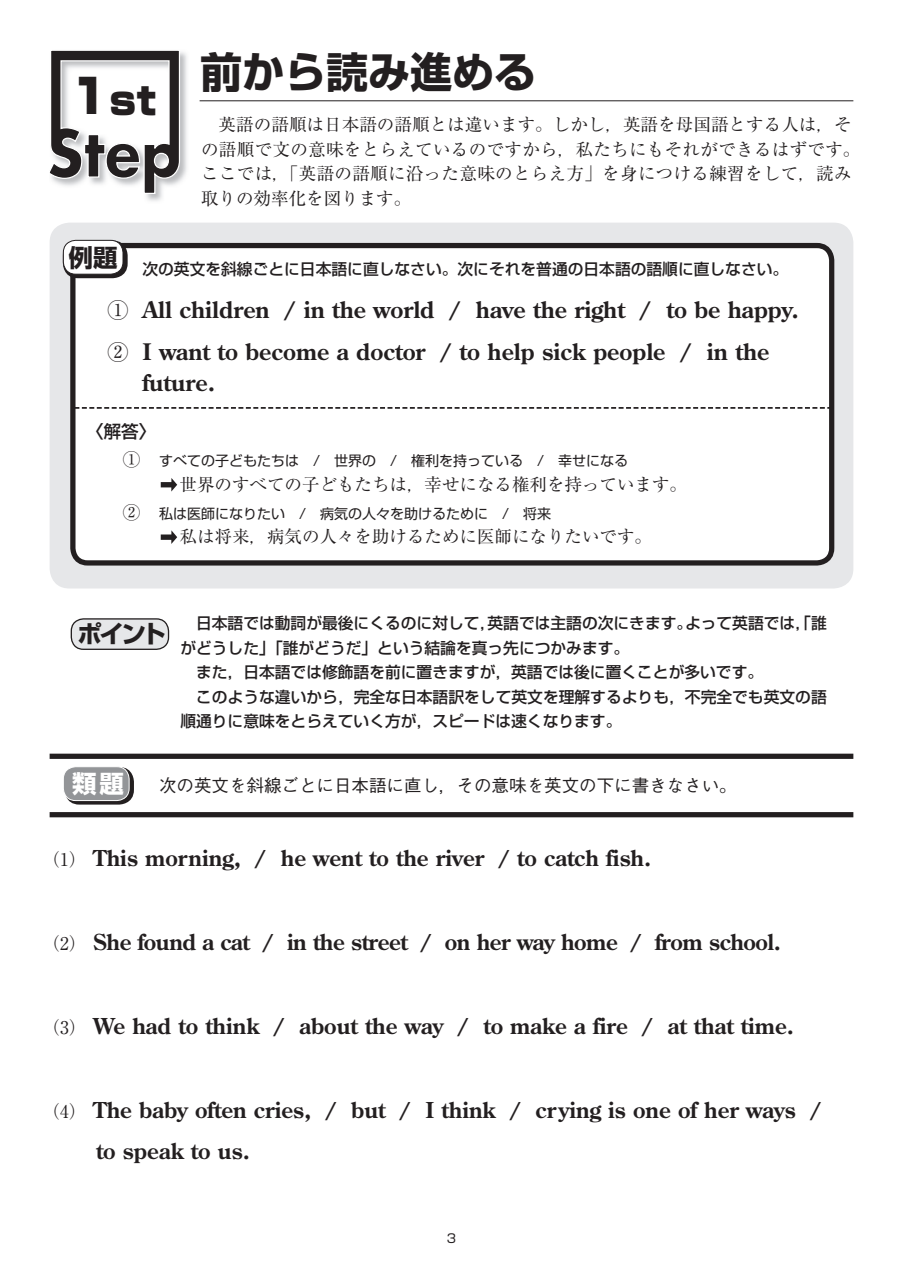
<style>
.page{position:relative;width:903px;height:1275px;background:#fff}
.page>*{position:absolute;margin:0;border:0;box-sizing:border-box;transform-origin:0 0}
.t1{font:700 42px "Shin Go Pro";color:#231f20}
.t2{font:900 39.38px "Shin Go Pro";color:#231f20}
.t3{font:700 24.5px "Shin Go Pro";letter-spacing:-.105em;color:#231f20}
.t4{font:700 24.5px "Shin Go Pro";color:#fff}
.t5{font:700 22.75px/42px "Century Old Style Std";color:#231f20}
.t6{font:700 21.88px/40.9px "Century Old Style Std";color:#231f20}
.t7{font:700 21.88px "Century Old Style Std";letter-spacing:-.02em;color:#231f20}
.t8{font:17.5px/24.5px "Ryumin Pro";letter-spacing:.005em;color:#231f20}
.t9{font:500 17.5px "Gothic BBB Pro";color:#231f20}
.t10{font:500 17.5px "Shin Go Pro";color:#231f20}
.t11{font:500 15.75px "Shin Go Pro";color:#231f20}
.t12{font:14px "Shin Go Pro";color:#231f20}
.t13{font:12.25px "Shin Go Pro";color:#231f20}
.s1{font-size:47.25px}
.s2{font-family:"Ryumin Pro";font-weight:400;font-size:21px}
.s3{font-family:"Shin Go Pro"}
.s4{font-family:"Ryumin Pro";font-weight:400;font-size:17.5px}
</style>
<div class="page">
<div style="left:50px;top:223px;width:803px;height:365px;background:#e6e7e9;border-radius:20px"></div>
<div style="left:73px;top:246px;width:759px;height:317px;background:#fff;border-radius:15px"></div>
<div style="left:70px;top:243px;width:764px;height:323px;border:5px solid #231f20;border-radius:15px"></div>
<img style="left:146px;top:52px;width:41px;height:149px">
<svg style="left:50px;top:50px;width:131px;height:145px"></svg>
<hr style="left:200px;top:100px;width:653px;height:1px;background:#231f20">
<svg style="left:64px;top:767px;width:70px;height:38px"></svg>
<div style="left:63px;top:767px;width:66px;height:33px;background:#939598;border-radius:12px"></div>
<div style="left:63px;top:766px;width:67px;height:35px;border:1px solid #fff;border-radius:12px"></div>
<div style="left:63px;top:241px;width:65px;height:37px;background:#231f20;border-radius:15px"></div>
<div style="left:63px;top:240px;width:60px;height:34px;background:#fff;border-radius:12px"></div>
<div style="left:63px;top:240px;width:60px;height:35px;border:1px solid #231f20;border-radius:12px"></div>
<div style="left:71px;top:619px;width:98px;height:30px;background:#e6e7e9;border-radius:12px"></div>
<div style="left:71px;top:618px;width:98px;height:32px;border:1px solid #231f20;border-radius:12px"></div>
<div style="left:50px;top:754px;width:803px;height:5px;background:#231f20"></div>
<div style="left:50px;top:812px;width:803px;height:5px;background:#231f20"></div>
<svg style="left:74px;top:407px;width:758px;height:2px"></svg>
<svg style="left:161px;top:478px;width:16px;height:14px"></svg>
<svg style="left:161px;top:530px;width:16px;height:14px"></svg>
<h2 class="t2" style="left:71px;top:69px;width:87px"><span class="s1">1</span>st</h2>
<h1 class="t1" style="left:200px;top:39px;width:337px">前から読み進める</h1>
<p class="t8" style="left:201px;top:111px;width:661px;text-indent:18px">英語の語順は日本語の語順とは違います。しかし，英語を母国語とする人は，その語順で文の意味をとらえているのですから，私たちにもそれができるはずです。ここでは，「英語の語順に沿った意味のとらえ方」を身につける練習をして，読み取りの効率化を図ります。</p>
<h3 class="t3" style="left:69px;top:239px;width:50px">例題</h3>
<p class="t11" style="left:142px;top:256px;width:647px">次の英文を斜線ごとに日本語に直しなさい。次にそれを普通の日本語の語順に直しなさい。</p>
<h3 class="t5" style="left:108px;top:288px;width:693px"><span class="s2">①</span> All children / in the world / have the right / to be happy.<br><span class="s2">②</span> I want to become a doctor / to help sick people / in the</h3>
<h3 class="t5" style="left:142px;top:362px;width:74px">future.</h3>
<p class="t10" style="left:86px;top:417px;width:71px">〈解答〉</p>
<p class="t12" style="left:159px;top:450px;width:470px">すべての子どもたちは / 世界の / 権利を持っている / 幸せになる</p>
<p class="t8" style="left:145px;top:471px;width:544px"><span class="s3">　　</span>世界のすべての子どもたちは，幸せになる権利を持っています。</p>
<p class="t12" style="left:159px;top:502px;width:393px">私は医師になりたい / 病気の人々を助けるために / 将来</p>
<p class="t8" style="left:145px;top:523px;width:509px"><span class="s3">　　</span>私は将来，病気の人々を助けるために医師になりたいです。</p>
<h3 class="t3" style="left:78px;top:615px;width:90px">ポイント</h3>
<p class="t11" style="left:196px;top:610px;width:632px">日本語では動詞が最後にくるのに対して，英語では主語の次にきます。よって英語では，「誰</p>
<p class="t11" style="left:180px;top:635px;width:450px">がどうした」「誰がどうだ」という結論を真っ先につかみます。</p>
<p class="t11" style="left:196px;top:659px;width:569px">また，日本語では修飾語を前に置きますが，英語では後に置くことが多いです。</p>
<p class="t11" style="left:196px;top:684px;width:632px">このような違いから，完全な日本語訳をして英文を理解するよりも，不完全でも英文の語</p>
<p class="t11" style="left:180px;top:708px;width:443px">順通りに意味をとらえていく方が，スピードは速くなります。</p>
<h3 class="t4" style="left:72px;top:764px;width:54px">類題</h3>
<p class="t9" style="left:159px;top:771px;width:579px">次の英文を斜線ごとに日本語に直し，その意味を英文の下に書きなさい。</p>
<h3 class="t6" style="left:43px;top:837px;width:610px"><span class="s4">（1）</span> This morning, / he went to the river / to catch fish.</h3>
<h3 class="t7" style="left:43px;top:927px;width:740px"><span class="s4">（2）</span> She found a cat / in the street / on her way home / from school.</h3>
<h3 class="t6" style="left:43px;top:1005px;width:753px"><span class="s4">（3）</span> We had to think / about the way / to make a fire / at that time.</h3>
<h3 class="t6" style="left:96px;top:1089px;width:727px;text-indent:-53px"><span class="s4">（4）</span> The baby often cries, / but / I think / crying is one of her ways / to speak to us.</h3>
<p class="t13" style="left:447px;top:1228px;width:11px">3</p>
</div>
